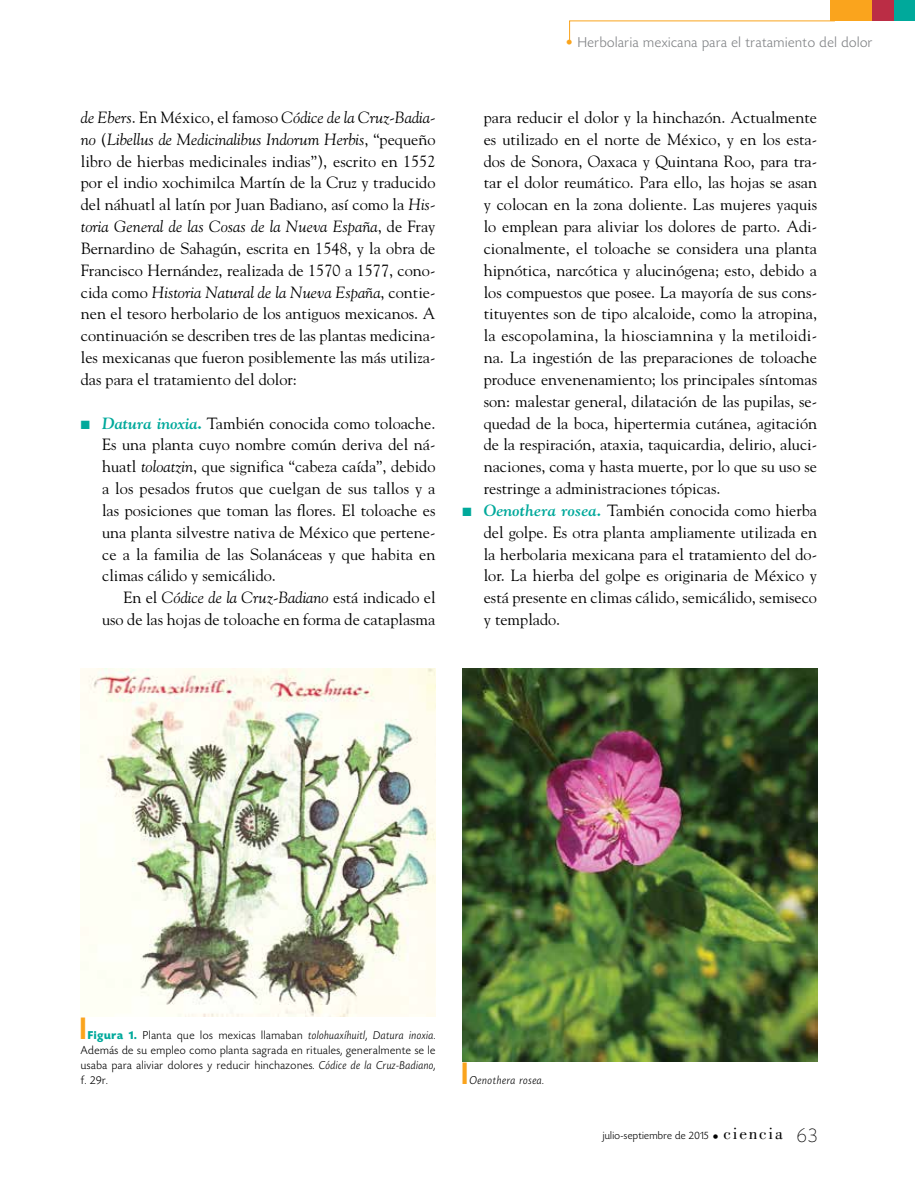
<style>
.page{position:relative;width:915px;height:1191px;background:#fff}
.page>*{position:absolute;margin:0;border:0;box-sizing:border-box;transform-origin:0 0}
.t1{font:16.2px/21.8px "Goudy";color:#000;text-align:justify}
.t2{font:300 15px "Today HEF";letter-spacing:.04em;color:#808285}
.t3{font:300 12px/15px "Today HEF";letter-spacing:.045em;color:#000;text-align:justify}
.t4{font:italic 300 12px "Today HEF";letter-spacing:.06em;color:#000}
.t5{font:300 11.25px "Today HEF";letter-spacing:.03em;color:#000}
.s1{font-style:italic}
.s2{color:#00a99b}
.s3{font-weight:700;font-style:italic;color:#00a99b}
.s4{font-weight:700;color:#00a99b}
.s5{color:#faa41d}
.s6{font-weight:200;font-size:13.5px}
.s7{font-family:"Bodoni";font-weight:400;font-size:17.25px}
.s8{font-weight:200;font-size:21px}
</style>
<div class="page">
<div style="left:893px;top:0;width:21px;height:21px;background:#00a99b"></div>
<div style="left:829px;top:0;width:43px;height:21px;background:#faa41d"></div>
<div style="left:872px;top:0;width:21px;height:21px;background:#bb2d45"></div>
<svg style="left:569px;top:20px;width:266px;height:22px"></svg>
<img style="left:81px;top:669px;width:354px;height:347px">
<img style="left:462px;top:669px;width:355px;height:392px">
<p class="t1" style="left:81px;top:106px;width:356px"><span class="s1">de Ebers</span>. En México, el famoso <span class="s1">Códice de la Cruz-Badia&shy;no</span> (<span class="s1">Libellus de Medicinalibus Indorum Herbis</span>, “pequeño libro de hierbas medicinales indias”), escrito en 1552 por el indio xochimilca Martín de la Cruz y traducido del náhuatl al latín por Juan Badiano, así como la <span class="s1">His&shy;toria General de las Cosas de la Nueva España</span>, de Fray Bernardino de Sahagún, escrita en 1548, y la obra de Francisco Hernández, realizada de 1570 a 1577, cono&shy;cida como <span class="s1">Historia Natural de la Nueva España</span>, contie&shy;nen el tesoro herbolario de los antiguos mexicanos. A continuación se describen tres de las plantas medicina&shy;les mexicanas que fueron posiblemente las más utiliza&shy;das para el tratamiento del dolor:</p>
<p class="t1" style="left:102px;top:411px;width:335px;text-indent:-21px"><span class="s2">■</span> <span class="s3">Datura inoxia</span><span class="s4">.</span> También conocida como toloache.<br>Es una planta cuyo nombre común deriva del ná&shy;huatl <span class="s1">toloatzin</span>, que significa “cabeza caída”, debido a los pesados frutos que cuelgan de sus tallos y a las posiciones que toman las flores. El toloache es una planta silvestre nativa de México que pertene&shy;ce a la familia de las Solanáceas y que habita en climas cálido y semicálido.</p>
<p class="t1" style="left:102px;top:586px;width:335px;text-align:right">En el <span class="s1">Códice de la Cruz-Badiano</span> está indicado el uso de las hojas de toloache en forma de cataplasma</p>
<p class="t2" style="left:565px;top:34px;width:308px"><span class="s5">•</span> Herbolaria mexicana para el tratamiento del dolor</p>
<p class="t1" style="left:483px;top:106px;width:335px">para reducir el dolor y la hinchazón. Actualmente es utilizado en el norte de México, y en los esta&shy;dos de Sonora, Oaxaca y Quintana Roo, para tra&shy;tar el dolor reumático. Para ello, las hojas se asan y colocan en la zona doliente. Las mujeres yaquis lo emplean para aliviar los dolores de parto. Adi&shy;cionalmente, el toloache se considera una planta hipnótica, narcótica y alucinógena; esto, debido a los compuestos que posee. La mayoría de sus cons&shy;tituyentes son de tipo alcaloide, como la atropina, la escopolamina, la hiosciamnina y la metiloidi&shy;na. La ingestión de las preparaciones de toloache produce envenenamiento; los principales síntomas son: malestar general, dilatación de las pupilas, se&shy;quedad de la boca, hipertermia cutánea, agitación de la respiración, ataxia, taquicardia, delirio, aluci&shy;naciones, coma y hasta muerte, por lo que su uso se restringe a administraciones tópicas.</p>
<p class="t1" style="left:483px;top:499px;width:335px;text-indent:-21px"><span class="s2">■</span> <span class="s3">Oenothera rosea.</span> También conocida como hierba del golpe. Es otra planta ampliamente utilizada en la herbolaria mexicana para el tratamiento del do&shy;lor. La hierba del golpe es originaria de México y está presente en climas cálido, semicálido, semiseco y templado.</p>
<p class="t3" style="left:81px;top:1028px;width:356px"><span class="s5">■</span> <span class="s4">Figura 1.</span> Planta que los mexicas llamaban <span class="s1">tolohuaxíhuitl</span>, <span class="s1">Datura inoxia</span>.<br>Además de su empleo como planta sagrada en rituales, generalmente se le usaba para aliviar dolores y reducir hinchazones. <span class="s1">Códice de la Cruz-Badiano</span>, f. 29r.</p>
<p class="t4" style="left:462px;top:1073px;width:83px"><span class="s5">■</span> Oenothera rosea.</p>
<p class="t5" style="left:602px;top:1129px;width:216px">julio-septiembre de 2015 <span class="s6">•</span> <span class="s7">ciencia</span> <span class="s8">63</span></p>
</div>
